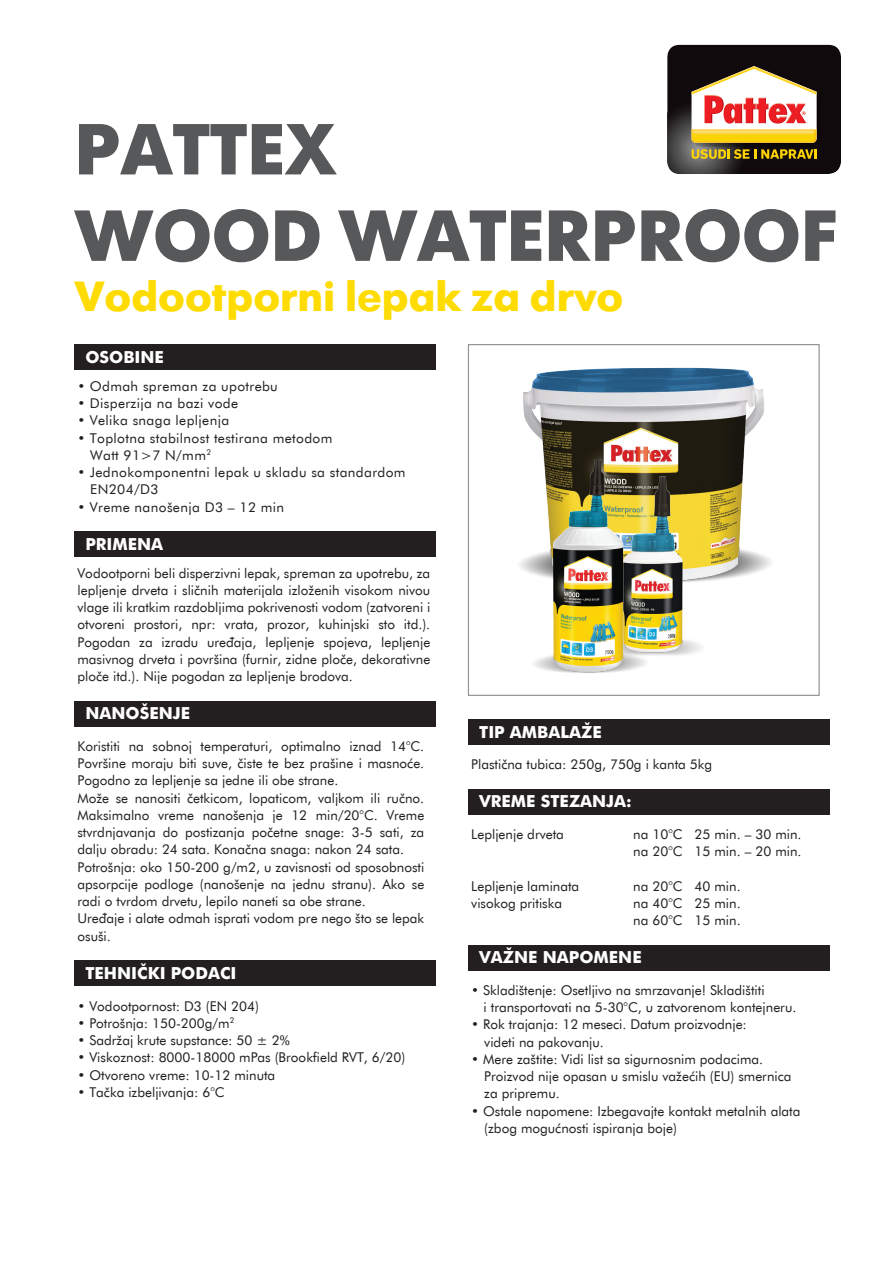
<style>
.page{position:relative;width:893px;height:1263px;background:#fff}
.page>*{position:absolute;margin:0;border:0;box-sizing:border-box;transform-origin:0 0}
.t1{font:700 72px/86.4px "Futura Futuris";color:#57585a}
.t2{font:700 42px "Futura Futuris";color:#ffdc01}
.t3{font:700 16.5px "Futura EU";color:#fff}
.t4{font:13.5px/17.2px "Futura EU";color:#231f20}
.t5{font:13.5px/17.2px "Futura EU";letter-spacing:.025em;color:#231f20}
</style>
<div class="page">
<div style="left:75px;top:701px;width:361px;height:25px;background:#231f20"></div>
<div style="left:75px;top:531px;width:361px;height:26px;background:#231f20"></div>
<div style="left:75px;top:345px;width:361px;height:25px;background:#231f20"></div>
<div style="left:75px;top:960px;width:361px;height:26px;background:#231f20"></div>
<div style="left:468px;top:719px;width:362px;height:26px;background:#231f20"></div>
<div style="left:468px;top:789px;width:362px;height:25px;background:#231f20"></div>
<div style="left:468px;top:945px;width:362px;height:25px;background:#231f20"></div>
<svg style="left:667px;top:45px;width:174px;height:129px"></svg>
<img style="left:477px;top:345px;width:333px;height:76px">
<img style="left:747px;top:421px;width:24px;height:154px">
<img style="left:477px;top:405px;width:270px;height:290px">
<h1 class="t1" style="left:74px;top:108px;width:764px">PATTEX<br>WOOD WATERPROOF</h1>
<h2 class="t2" style="left:74px;top:272px;width:550px">Vodootporni lepak za drvo</h2>
<p class="t3" style="left:85px;top:347px;width:80px">OSOBINE</p>
<p class="t5" style="left:77px;top:378px;width:202px">• Odmah spreman za upotrebu</p>
<p class="t5" style="left:77px;top:395px;width:162px">• Disperzija na bazi vode</p>
<p class="t5" style="left:77px;top:412px;width:153px">• Velika snaga lepljenja</p>
<p class="t5" style="left:90px;top:430px;width:244px;text-indent:-13px">• Toplotna stabilnost testirana metodom<br>Watt 91&gt;7 N/mm<sup>2</sup></p>
<p class="t5" style="left:90px;top:464px;width:317px;text-indent:-13px">• Jednokomponentni lepak u skladu sa standardom<br>EN204/D3</p>
<p class="t5" style="left:77px;top:499px;width:208px">• Vreme nanošenja D3 – 12 min</p>
<p class="t3" style="left:85px;top:534px;width:79px">PRIMENA</p>
<p class="t4" style="left:77px;top:564px;width:354px;text-align:justify">Vodootporni beli disperzivni lepak, spreman za upotrebu, za lepljenje drveta i sličnih materijala izloženih visokom nivou vlage ili kratkim razdobljima pokrivenosti vodom (zatvoreni i otvoreni prostori, npr: vrata, prozor, kuhinjski sto itd.).<br>Pogodan za izradu uređaja, lepljenje spojeva, lepljenje masivnog drveta i površina (furnir, zidne ploče, dekorativne ploče itd.). Nije pogodan za lepljenje brodova.</p>
<p class="t3" style="left:85px;top:703px;width:106px">NANOŠENJE</p>
<p class="t4" style="left:77px;top:738px;width:348px">Koristiti na sobnoj temperaturi, optimalno iznad 14°C.<br>Površine moraju biti suve, čiste te bez prašine i masnoće.<br>Pogodno za lepljenje sa jedne ili obe strane.<br>Može se nanositi četkicom, lopaticom, valjkom ili ručno.<br>Maksimalno vreme nanošenja je 12 min/20°C. Vreme stvrdnjavanja do postizanja početne snage: 3-5 sati, za dalju obradu: 24 sata. Konačna snaga: nakon 24 sata.<br>Potrošnja: oko 150-200 g/m2, u zavisnosti od sposobnosti apsorpcije podloge (nanošenje na jednu stranu). Ako se radi o tvrdom drvetu, lepilo naneti sa obe strane.<br>Uređaje i alate odmah isprati vodom pre nego što se lepak osuši.</p>
<p class="t3" style="left:85px;top:963px;width:153px">TEHNIČKI PODACI</p>
<p class="t4" style="left:77px;top:997px;width:183px">• Vodootpornost: D3 (EN 204)</p>
<p class="t4" style="left:77px;top:1015px;width:158px">• Potrošnja: 150-200g/m<sup>2</sup></p>
<p class="t4" style="left:77px;top:1032px;width:214px">• Sadržaj krute supstance: 50 ± 2%</p>
<p class="t4" style="left:77px;top:1049px;width:329px">• Viskoznost: 8000-18000 mPas (Brookfield RVT, 6/20)</p>
<p class="t4" style="left:77px;top:1066px;width:199px">• Otvoreno vreme: 10-12 minuta</p>
<p class="t4" style="left:77px;top:1084px;width:149px">• Tačka izbeljivanja: 6°C</p>
<p class="t3" style="left:479px;top:721px;width:124px">TIP AMBALAŽE</p>
<p class="t4" style="left:471px;top:756px;width:242px">Plastična tubica: 250g, 750g i kanta 5kg</p>
<p class="t3" style="left:479px;top:791px;width:154px">VREME STEZANJA:</p>
<p class="t4" style="left:471px;top:826px;width:94px">Lepljenje drveta</p>
<p class="t4" style="left:633px;top:826px;width:170px">na 10°C 25 min. – 30 min. na 20°C 15 min. – 20 min.</p>
<p class="t4" style="left:471px;top:877px;width:110px">Lepljenje laminata</p>
<p class="t4" style="left:633px;top:877px;width:109px">na 20°C 40 min.</p>
<p class="t4" style="left:471px;top:895px;width:92px">visokog pritiska</p>
<p class="t4" style="left:633px;top:895px;width:109px">na 40°C 25 min. na 60°C 15 min.</p>
<p class="t3" style="left:479px;top:947px;width:164px">VAŽNE NAPOMENE</p>
<p class="t4" style="left:484px;top:982px;width:314px;text-indent:-12px">• Skladištenje: Osetljivo na smrzavanje! Skladištiti<br>i transportovati na 5-30°C, u zatvorenom kontejneru.</p>
<p class="t4" style="left:484px;top:1016px;width:264px;text-indent:-13px">• Rok trajanja: 12 meseci. Datum proizvodnje: videti na pakovanju.</p>
<p class="t4" style="left:484px;top:1051px;width:309px;text-indent:-13px">• Mere zaštite: Vidi list sa sigurnosnim podacima.<br>Proizvod nije opasan u smislu važećih (EU) smernica za pripremu.</p>
<p class="t4" style="left:484px;top:1102px;width:318px;text-indent:-13px">• Ostale napomene: Izbegavajte kontakt metalnih alata (zbog mogućnosti ispiranja boje)</p>
</div>
